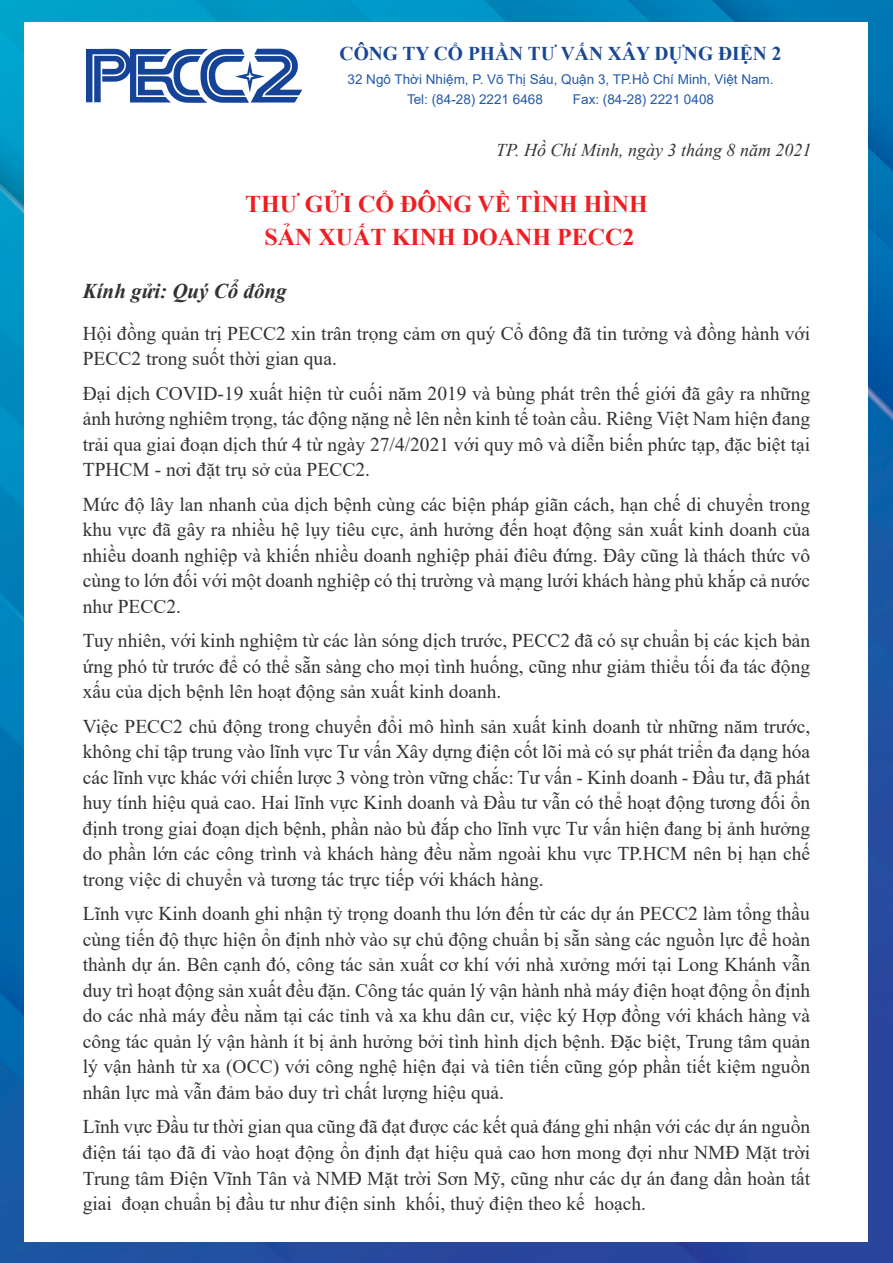
<style>
.page{position:relative;width:893px;height:1263px;background:#fff}
.page>*{position:absolute;margin:0;border:0;box-sizing:border-box;transform-origin:0 0}
.t1{font:700 24px/33px "Times New Roman";color:#ee1f23;text-align:center}
.t2{font:italic 700 21px "Times New Roman";color:#313232}
.t3{font:19.5px/25.5px "Times New Roman";color:#313232;text-align:justify}
.t4{font:700 19.5px "Times New Roman";color:#184796}
.t5{font:italic 18px "Times New Roman";color:#313232}
.t6{font:13.5px/19.5px "Arial";color:#2359a8}
</style>
<div class="page">
<img style="left:0;top:0;width:893px;height:1263px">
<div style="left:25px;top:22px;width:843px;height:1219px;background:#fff"></div>
<svg style="left:86px;top:49px;width:216px;height:54px"></svg>
<p class="t4" style="left:340px;top:40px;width:443px">CÔNG TY CỔ PHẦN TƯ VẤN XÂY DỰNG ĐIỆN 2</p>
<p class="t6" style="left:407px;top:70px;width:368px;text-indent:-60px">32 Ngô Thời Nhiệm, P. Võ Thị Sáu, Quận 3, TP.Hồ Chí Minh, Việt Nam.<br>Tel: (84-28) 2221 6468</p>
<p class="t6" style="left:573px;top:89px;width:143px">Fax: (84-28) 2221 0408</p>
<p class="t5" style="left:496px;top:138px;width:317px">TP. Hồ Chí Minh, ngày 3 tháng 8 năm 2021</p>
<p class="t1" style="left:245px;top:187px;width:404px">THƯ GỬI CỔ ĐÔNG VỀ TÌNH HÌNH<br>SẢN XUẤT KINH DOANH PECC2</p>
<p class="t2" style="left:83px;top:276px;width:205px">Kính gửi: Quý Cổ đông</p>
<p class="t3" style="left:83px;top:320px;width:729px">Hội đồng quản trị PECC2 xin trân trọng cảm ơn quý Cổ đông đã tin tưởng và đồng hành với<br>PECC2 trong suốt thời gian qua.</p>
<p class="t3" style="left:83px;top:380px;width:729px">Đại dịch COVID-19 xuất hiện từ cuối năm 2019 và bùng phát trên thế giới đã gây ra những ảnh hưởng nghiêm trọng, tác động nặng nề lên nền kinh tế toàn cầu. Riêng Việt Nam hiện đang trải qua giai đoạn dịch thứ 4 từ ngày 27/4/2021 với quy mô và diễn biến phức tạp, đặc biệt tại TPHCM - nơi đặt trụ sở của PECC2.</p>
<p class="t3" style="left:83px;top:491px;width:729px">Mức độ lây lan nhanh của dịch bệnh cùng các biện pháp giãn cách, hạn chế di chuyển trong khu vực đã gây ra nhiều hệ lụy tiêu cực, ảnh hưởng đến hoạt động sản xuất kinh doanh của nhiều doanh nghiệp và khiến nhiều doanh nghiệp phải điêu đứng. Đây cũng là thách thức vô cùng to lớn đối với một doanh nghiệp có thị trường và mạng lưới khách hàng phủ khắp cả nước như PECC2.</p>
<p class="t3" style="left:83px;top:627px;width:729px">Tuy nhiên, với kinh nghiệm từ các làn sóng dịch trước, PECC2 đã có sự chuẩn bị các kịch bản ứng phó từ trước để có thể sẵn sàng cho mọi tình huống, cũng như giảm thiểu tối đa tác động xấu của dịch bệnh lên hoạt động sản xuất kinh doanh.</p>
<p class="t3" style="left:83px;top:713px;width:729px">Việc PECC2 chủ động trong chuyển đổi mô hình sản xuất kinh doanh từ những năm trước, không chỉ tập trung vào lĩnh vực Tư vấn Xây dựng điện cốt lõi mà có sự phát triển đa dạng hóa các lĩnh vực khác với chiến lược 3 vòng tròn vững chắc: Tư vấn - Kinh doanh - Đầu tư, đã phát huy tính hiệu quả cao. Hai lĩnh vực Kinh doanh và Đầu tư vẫn có thể hoạt động tương đối ổn định trong giai đoạn dịch bệnh, phần nào bù đắp cho lĩnh vực Tư vấn hiện đang bị ảnh hưởng do phần lớn các công trình và khách hàng đều nằm ngoài khu vực TP.HCM nên bị hạn chế trong việc di chuyển và tương tác trực tiếp với khách hàng.</p>
<p class="t3" style="left:83px;top:900px;width:729px">Lĩnh vực Kinh doanh ghi nhận tỷ trọng doanh thu lớn đến từ các dự án PECC2 làm tổng thầu cùng tiến độ thực hiện ổn định nhờ vào sự chủ động chuẩn bị sẵn sàng các nguồn lực để hoàn thành dự án. Bên cạnh đó, công tác sản xuất cơ khí với nhà xưởng mới tại Long Khánh vẫn duy trì hoạt động sản xuất đều đặn. Công tác quản lý vận hành nhà máy điện hoạt động ổn định do các nhà máy đều nằm tại các tỉnh và xa khu dân cư, việc ký Hợp đồng với khách hàng và công tác quản lý vận hành ít bị ảnh hưởng bởi tình hình dịch bệnh. Đặc biệt, Trung tâm quản lý vận hành từ xa (OCC) với công nghệ hiện đại và tiên tiến cũng góp phần tiết kiệm nguồn nhân lực mà vẫn đảm bảo duy trì chất lượng hiệu quả.</p>
<p class="t3" style="left:83px;top:1113px;width:729px">Lĩnh vực Đầu tư thời gian qua cũng đã đạt được các kết quả đáng ghi nhận với các dự án nguồn điện tái tạo đã đi vào hoạt động ổn định đạt hiệu quả cao hơn mong đợi như NMĐ Mặt trời Trung tâm Điện Vĩnh Tân và NMĐ Mặt trời Sơn Mỹ, cũng như các dự án đang dần hoàn tất giai đoạn chuẩn bị đầu tư như điện sinh khối, thuỷ điện theo kế hoạch.</p>
</div>
